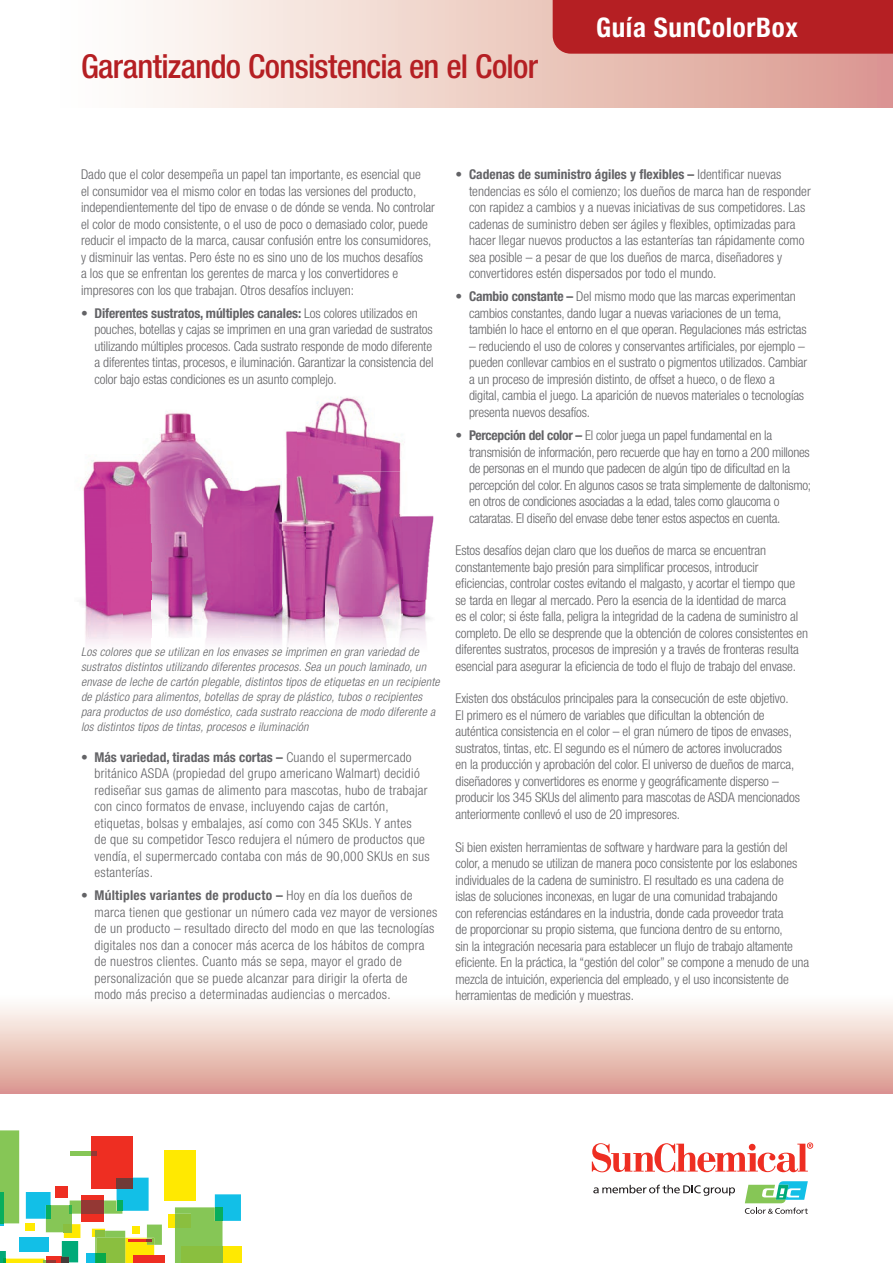
<style>
.page{position:relative;width:893px;height:1263px;background:#fff}
.page>*{position:absolute;margin:0;border:0;box-sizing:border-box;transform-origin:0 0}
.t1{font:500 condensed 33px "Helvetica Neue LT Std";letter-spacing:-.02em;color:#b51f23}
.t2{font:700 condensed 27px "Helvetica Neue LT Std";letter-spacing:.025em;color:#fff}
.t3{font:300 condensed 13.5px/16.5px "Helvetica Neue LT Std";letter-spacing:-.01em;color:#636366}
.t4{font:300 condensed 13.5px/16.5px "Helvetica Neue LT Std";letter-spacing:.02em;color:#636366}
.t5{font:italic 300 condensed 12px/15px "Helvetica Neue LT Std";letter-spacing:.02em;color:#636366}
.s1{font-weight:700}
</style>
<div class="page">
<div style="left:0;top:0;width:893px;height:107px;background:linear-gradient(to right,#fff,#db9a8f)"></div>
<div style="left:0;top:986px;width:893px;height:107px;background:linear-gradient(to bottom,#fff,#db9b8f)"></div>
<div style="left:553px;top:0;width:340px;height:54px;background:#b51f23"></div>
<svg style="left:592px;top:1142px;width:221px;height:30px"></svg>
<svg style="left:593px;top:1185px;width:142px;height:11px"></svg>
<svg style="left:745px;top:1181px;width:63px;height:33px"></svg>
<div style="left:164px;top:1150px;width:31px;height:51px;background:#ffe901"></div>
<div style="left:133px;top:1255px;width:32px;height:8px;background:#ee2e22"></div>
<div style="left:168px;top:1214px;width:7px;height:13px;background:#ffe901"></div>
<div style="left:223px;top:1246px;width:19px;height:17px;background:#ffe901"></div>
<svg style="left:175px;top:1194px;width:66px;height:69px"></svg>
<div style="left:215px;top:1207px;width:8px;height:14px;background:#08ae5d"></div>
<div style="left:175px;top:1214px;width:16px;height:13px;background:#8abf3f"></div>
<div style="left:181px;top:1246px;width:42px;height:17px;background:#8abf3f"></div>
<svg style="left:0;top:1130px;width:162px;height:133px"></svg>
<img style="left:298px;top:397px;width:107px;height:62px">
<img style="left:285px;top:431px;width:13px;height:44px">
<img style="left:298px;top:459px;width:103px;height:16px">
<img style="left:160px;top:412px;width:36px;height:26px">
<img style="left:147px;top:438px;width:40px;height:17px">
<img style="left:187px;top:438px;width:40px;height:40px">
<img style="left:364px;top:515px;width:70px;height:122px">
<img style="left:217px;top:478px;width:24px;height:58px">
<img style="left:201px;top:478px;width:16px;height:46px">
<img style="left:235px;top:536px;width:6px;height:95px">
<img style="left:241px;top:478px;width:84px;height:159px">
<img style="left:81px;top:455px;width:102px;height:37px">
<img style="left:183px;top:455px;width:18px;height:23px">
<img style="left:83px;top:492px;width:64px;height:37px">
<img style="left:147px;top:492px;width:19px;height:32px">
<img style="left:81px;top:529px;width:29px;height:116px">
<img style="left:110px;top:529px;width:14px;height:74px">
<img style="left:110px;top:603px;width:14px;height:41px">
<img style="left:166px;top:478px;width:35px;height:159px">
<img style="left:201px;top:524px;width:34px;height:126px">
<img style="left:124px;top:524px;width:42px;height:120px">
<img style="left:362px;top:472px;width:39px;height:43px">
<img style="left:307px;top:472px;width:55px;height:3px">
<img style="left:286px;top:475px;width:21px;height:3px">
<img style="left:339px;top:475px;width:33px;height:72px">
<img style="left:307px;top:475px;width:32px;height:18px">
<img style="left:325px;top:493px;width:14px;height:144px">
<img style="left:339px;top:547px;width:25px;height:90px">
<h1 class="t1" style="left:81px;top:46px;width:459px">Garantizando Consistencia en el Color</h1>
<h2 class="t2" style="left:596px;top:11px;width:203px">Guía SunColorBox</h2>
<p class="t3" style="left:81px;top:166px;width:355px">Dado que el color desempeña un papel tan importante, es esencial que<br>el consumidor vea el mismo color en todas las versiones del producto, independientemente del tipo de envase o de dónde se venda. No controlar el color de modo consistente, o el uso de poco o demasiado color, puede reducir el impacto de la marca, causar confusión entre los consumidores, y disminuir las ventas. Pero éste no es sino uno de los muchos desafíos<br>a los que se enfrentan los gerentes de marca y los convertidores e impresores con los que trabajan. Otros desafíos incluyen:</p>
<p class="t3" style="left:94px;top:305px;width:341px;text-indent:-14px"><span class="s1">• Diferentes sustratos, múltiples canales:</span> Los colores utilizados en pouches, botellas y cajas se imprimen en una gran variedad de sustratos utilizando múltiples procesos. Cada sustrato responde de modo diferente a diferentes tintas, procesos, e iluminación. Garantizar la consistencia del color bajo estas condiciones es un asunto complejo.</p>
<p class="t5" style="left:81px;top:645px;width:360px">Los colores que se utilizan en los envases se imprimen en gran variedad de sustratos distintos utilizando diferentes procesos. Sea un pouch laminado, un envase de leche de cartón plegable, distintos tipos de etiquetas en un recipiente de plástico para alimentos, botellas de spray de plástico, tubos o recipientes para productos de uso doméstico, cada sustrato reacciona de modo diferente a los distintos tipos de tintas, procesos e iluminación</p>
<p class="t4" style="left:94px;top:748px;width:337px;text-indent:-14px"><span class="s1">• Más variedad, tiradas más cortas –</span> Cuando el supermercado británico ASDA (propiedad del grupo americano Walmart) decidió rediseñar sus gamas de alimento para mascotas, hubo de trabajar con cinco formatos de envase, incluyendo cajas de cartón, etiquetas, bolsas y embalajes, así como con 345 SKUs. Y antes<br>de que su competidor Tesco redujera el número de productos que vendía, el supermercado contaba con más de 90,000 SKUs en sus estanterías.</p>
<p class="t4" style="left:94px;top:887px;width:344px;text-indent:-14px"><span class="s1">• Múltiples variantes de producto –</span> Hoy en día los dueños de marca tienen que gestionar un número cada vez mayor de versiones de un producto – resultado directo del modo en que las tecnologías digitales nos dan a conocer más acerca de los hábitos de compra de nuestros clientes. Cuanto más se sepa, mayor el grado de personalización que se puede alcanzar para dirigir la oferta de modo más preciso a determinadas audiencias o mercados.</p>
<p class="t3" style="left:469px;top:166px;width:343px;text-indent:-14px"><span class="s1">• Cadenas de suministro ágiles y flexibles –</span> Identificar nuevas tendencias es sólo el comienzo; los dueños de marca han de responder con rapidez a cambios y a nuevas iniciativas de sus competidores. Las cadenas de suministro deben ser ágiles y flexibles, optimizadas para hacer llegar nuevos productos a las estanterías tan rápidamente como sea posible – a pesar de que los dueños de marca, diseñadores y convertidores estén dispersados por todo el mundo.</p>
<p class="t3" style="left:469px;top:288px;width:339px;text-indent:-13px"><span class="s1">• Cambio constante –</span> Del mismo modo que las marcas experimentan cambios constantes, dando lugar a nuevas variaciones de un tema, también lo hace el entorno en el que operan. Regulaciones más estrictas</p>
<p class="t3" style="left:469px;top:338px;width:340px">– reduciendo el uso de colores y conservantes artificiales, por ejemplo – pueden conllevar cambios en el sustrato o pigmentos utilizados. Cambiar a un proceso de impresión distinto, de offset a hueco, o de flexo a digital, cambia el juego. La aparición de nuevos materiales o tecnologías presenta nuevos desafíos.</p>
<p class="t3" style="left:469px;top:427px;width:344px;text-indent:-13px"><span class="s1">• Percepción del color –</span> El color juega un papel fundamental en la transmisión de información, pero recuerde que hay en torno a 200 millones de personas en el mundo que padecen de algún tipo de dificultad en la percepción del color. En algunos casos se trata simplemente de daltonismo; en otros de condiciones asociadas a la edad, tales como glaucoma o cataratas. El diseño del envase debe tener estos aspectos en cuenta.</p>
<p class="t3" style="left:455px;top:542px;width:354px">Estos desafíos dejan claro que los dueños de marca se encuentran constantemente bajo presión para simplificar procesos, introducir eficiencias, controlar costes evitando el malgasto, y acortar el tiempo que se tarda en llegar al mercado. Pero la esencia de la identidad de marca<br>es el color; si éste falla, peligra la integridad de la cadena de suministro al completo. De ello se desprende que la obtención de colores consistentes en diferentes sustratos, procesos de impresión y a través de fronteras resulta esencial para asegurar la eficiencia de todo el flujo de trabajo del envase.</p>
<p class="t3" style="left:455px;top:690px;width:346px">Existen dos obstáculos principales para la consecución de este objetivo.<br>El primero es el número de variables que dificultan la obtención de auténtica consistencia en el color – el gran número de tipos de envases, sustratos, tintas, etc. El segundo es el número de actores involucrados<br>en la producción y aprobación del color. El universo de dueños de marca, diseñadores y convertidores es enorme y geográficamente disperso – producir los 345 SKUs del alimento para mascotas de ASDA mencionados anteriormente conllevó el uso de 20 impresores.</p>
<p class="t3" style="left:455px;top:838px;width:355px">Si bien existen herramientas de software y hardware para la gestión del color, a menudo se utilizan de manera poco consistente por los eslabones individuales de la cadena de suministro. El resultado es una cadena de<br>islas de soluciones inconexas, en lugar de una comunidad trabajando<br>con referencias estándares en la industria, donde cada proveedor trata<br>de proporcionar su propio sistema, que funciona dentro de su entorno,<br>sin la integración necesaria para establecer un flujo de trabajo altamente eficiente. En la práctica, la “gestión del color” se compone a menudo de una mezcla de intuición, experiencia del empleado, y el uso inconsistente de herramientas de medición y muestras.</p>
</div>
